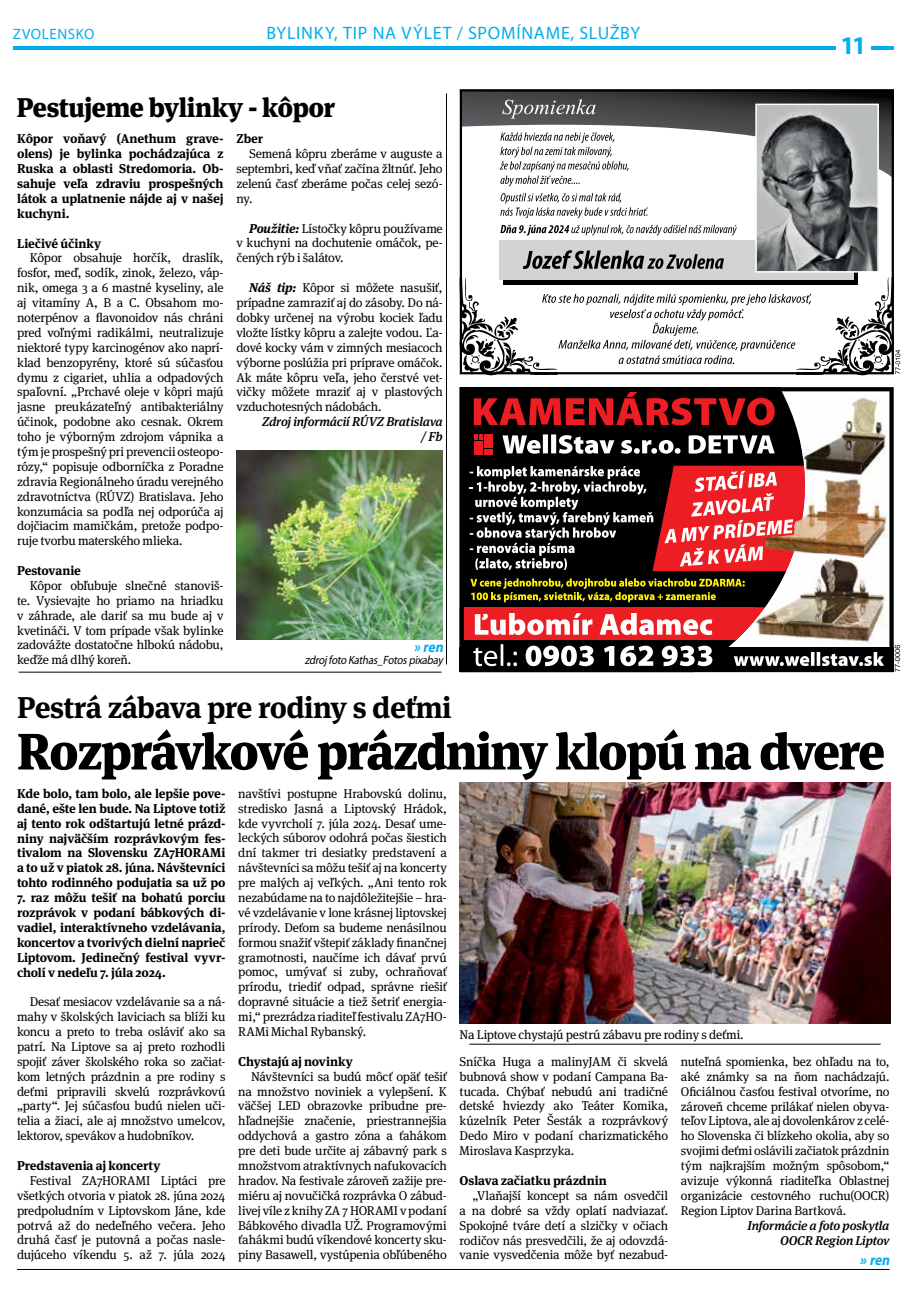
<style>
.page{position:relative;width:915px;height:1289px;background:#fff}
.page>*{position:absolute;margin:0;border:0;box-sizing:border-box;transform-origin:0 0}
.t1{font:900 51px "Meta Serif Pro";letter-spacing:-.04em;color:#000}
.t2{font:700 30px "Meta Serif Pro";letter-spacing:-.02em;color:#000}
.t3{font:900 27px "Meta Serif Pro";letter-spacing:-.025em;color:#000}
.t4{font:700 25.5px "Myriad Pro";color:#00aeef}
.t5{font:18px "Myriad Pro";letter-spacing:.04em;color:#00aeef}
.t6{font:15px "Myriad Pro";letter-spacing:.035em;color:#00aeef}
.t7{font:italic 700 15px "Myriad Pro";color:#00aeef;scale:.9 1}
.t8{font:italic 700 15px "Myriad Pro";color:#00aeef}
.t9{font:12.75px/14.9px "Meta Serif Pro";letter-spacing:-.015em;color:#000;text-align:justify}
.t10{font:700 12.75px/14.9px "Meta Serif Pro";letter-spacing:-.01em;color:#000;text-align:justify}
.t11{font:italic 500 12.75px/14.9px "Meta Serif Pro";letter-spacing:-.015em;color:#000;text-align:right}
.t12{font:italic 12px "Myriad Pro";color:#000;scale:.9 1}
.s1{font-weight:700;font-style:italic}
</style>
<div class="page">
<hr style="left:13px;top:46px;width:880px;height:3px;background:#00aeef">
<div style="left:836px;top:35px;width:34px;height:22px;background:#fff"></div>
<hr style="left:19px;top:671px;width:422px;height:1px;background:#000">
<hr style="left:446px;top:93px;width:1px;height:571px;background:#000">
<img style="left:236px;top:451px;width:206px;height:188px">
<hr style="left:17px;top:1268px;width:872px;height:1px;background:#000">
<img style="left:459px;top:782px;width:431px;height:241px">
<hr style="left:469px;top:1043px;width:411px;height:1px;background:#000">
<img style="left:459px;top:387px;width:434px;height:260px">
<div style="left:459px;top:647px;width:434px;height:25px;background:#000"></div>
<svg style="left:473px;top:644px;width:44px;height:22px"></svg>
<svg style="left:525px;top:645px;width:187px;height:21px"></svg>
<svg style="left:733px;top:652px;width:150px;height:14px"></svg>
<svg style="left:470px;top:578px;width:274px;height:24px"></svg>
<svg style="left:473px;top:392px;width:301px;height:33px"></svg>
<svg style="left:469px;top:434px;width:335px;height:137px"></svg>
<svg style="left:894px;top:645px;width:5px;height:26px"></svg>
<svg style="left:459px;top:89px;width:440px;height:286px"></svg>
<p class="t6" style="left:13px;top:25px;width:83px">ZVOLENSKO</p>
<h3 class="t5" style="left:266px;top:22px;width:375px">BYLINKY, TIP NA VÝLET / SPOMÍNAME, SLUŽBY</h3>
<h3 class="t3" style="left:17px;top:85px;width:319px">Pestujeme bylinky - kôpor</h3>
<h3 class="t4" style="left:840px;top:29px;width:27px">11</h3>
<p class="t10" style="left:17px;top:130px;width:208px">Kôpor voňavý (Anethum grave&shy;olens) je bylinka pochádzajúca z Ruska a oblasti Stredomoria. Ob&shy;sahuje veľa zdraviu prospešných látok a uplatnenie nájde aj v našej kuchyni.</p>
<p class="t10" style="left:17px;top:234px;width:85px">Liečivé účinky</p>
<p class="t9" style="left:17px;top:250px;width:208px;text-indent:13px">Kôpor obsahuje horčík, draslík, fosfor, meď, sodík, zinok, železo, váp&shy;nik, omega 3 a 6 mastné kyseliny, ale aj vitamíny A, B a C. Obsahom mo&shy;noterpénov a flavonoidov nás chráni pred voľnými radikálmi, neutralizuje niektoré typy karcinogénov ako naprí&shy;klad benzopyrény, ktoré sú súčasťou dymu z cigariet, uhlia a odpadových spaľovní. „Prchavé oleje v kôpri majú jasne preukázateľný antibakteriálny účinok, podobne ako cesnak. Okrem toho je výborným zdrojom vápnika a tým je prospešný pri prevencii osteopo&shy;rózy,“ popisuje odborníčka z Poradne zdravia Regionálneho úradu verejného zdravotníctva (RÚVZ) Bratislava. Jeho konzumácia sa podľa nej odporúča aj dojčiacim mamičkám, pretože podpo&shy;ruje tvorbu materského mlieka.</p>
<p class="t10" style="left:17px;top:562px;width:65px">Pestovanie</p>
<p class="t9" style="left:17px;top:577px;width:208px;text-indent:13px">Kôpor obľubuje slnečné stanoviš&shy;te. Vysievajte ho priamo na hriadku v záhrade, ale dariť sa mu bude aj v kvetináči. V tom prípade však bylinke zadovážte dostatočne hlbokú nádobu, keďže má dlhý koreň.</p>
<p class="t10" style="left:236px;top:130px;width:28px">Zber</p>
<p class="t9" style="left:236px;top:146px;width:208px;text-indent:13px">Semená kôpru zberáme v auguste a septembri, keď vňať začína žltnúť. Jeho zelenú časť zberáme počas celej sezó&shy;ny.</p>
<p class="t9" style="left:236px;top:220px;width:208px;text-indent:13px"><span class="s1">Použitie:</span> Lístočky kôpru používame v kuchyni na dochutenie omáčok, pe&shy;čených rýb i šalátov.</p>
<p class="t9" style="left:236px;top:280px;width:208px;text-indent:13px"><span class="s1">Náš tip:</span> Kôpor si môžete nasušiť, prípadne zamraziť aj do zásoby. Do ná&shy;dobky určenej na výrobu kociek ľadu vložte lístky kôpru a zalejte vodou. Ľa&shy;dové kocky vám v zimných mesiacoch výborne poslúžia pri príprave omáčok.<br>Ak máte kôpru veľa, jeho čerstvé vet&shy;vičky môžete mraziť aj v plastových vzduchotesných nádobách.</p>
<p class="t11" style="left:262px;top:413px;width:182px">Zdroj informácií RÚVZ Bratislava / Fb</p>
<p class="t7" style="left:413px;top:639px;width:37px">» ren</p>
<p class="t12" style="left:304px;top:654px;width:158px">zdroj foto Kathas_Fotospixabay</p>
<h2 class="t2" style="left:17px;top:684px;width:436px">Pestrá zábava pre rodiny s deťmi</h2>
<h1 class="t1" style="left:17px;top:709px;width:869px">Rozprávkové prázdniny klopú na dvere</h1>
<p class="t10" style="left:17px;top:785px;width:210px">Kde bolo, tam bolo, ale lepšie pove&shy;dané, ešte len bude. Na Liptove totiž aj tento rok odštartujú letné prázd&shy;niny najväčším rozprávkovým fes&shy;tivalom na Slovensku ZA7HORAMi a to už v piatok 28. júna. Návštevníci tohto rodinného podujatia sa už po</p>
<p class="t10" style="left:17px;top:889px;width:210px">7. raz môžu tešiť na bohatú porciu rozprávok v podaní bábkových di&shy;vadiel, interaktívneho vzdelávania, koncertov a tvorivých dielní naprieč Liptovom. Jedinečný festival vyvr&shy;cholí v nedeľu 7. júla 2024.</p>
<p class="t9" style="left:17px;top:993px;width:210px;text-indent:13px">Desať mesiacov vzdelávanie sa a ná&shy;mahy v školských laviciach sa blíži ku koncu a preto to treba osláviť ako sa patrí. Na Liptove sa aj preto rozhodli spojiť záver školského roka so začiat&shy;kom letných prázdnin a pre rodiny s deťmi pripravili skvelú rozprávkovú „party“. Jej súčasťou budú nielen uči&shy;telia a žiaci, ale aj množstvo umelcov, lektorov, spevákov a hudobníkov.</p>
<p class="t10" style="left:17px;top:1157px;width:145px">Predstavenia aj koncerty</p>
<p class="t9" style="left:17px;top:1172px;width:210px;text-indent:13px">Festival ZA7HORAMI Liptáci pre všetkých otvoria v piatok 28. júna 2024 predpoludním v Liptovskom Jáne, kde potrvá až do nedeľného večera. Jeho druhá časť je putovná a počas nasle&shy;dujúceho víkendu 5. až 7. júla 2024</p>
<p class="t9" style="left:238px;top:785px;width:210px">navštívi postupne Hrabovskú dolinu, stredisko Jasná a Liptovský Hrádok, kde vyvrcholí 7. júla 2024. Desať ume&shy;leckých súborov odohrá počas šiestich dní takmer tri desiatky predstavení a návštevníci sa môžu tešiť aj na koncerty pre malých aj veľkých. „Ani tento rok nezabúdame na to najdôležitejšie – hra&shy;vé vzdelávanie v lone krásnej liptovskej prírody. Deťom sa budeme nenásilnou formou snažiť vštepiť základy finančnej gramotnosti, naučíme ich dávať prvú pomoc, umývať si zuby, ochraňovať prírodu, triediť odpad, správne riešiť dopravné situácie a tiež šetriť energia&shy;mi,“ prezrádza riaditeľ festivalu ZA7HO-RAMi Michal Rybanský.</p>
<p class="t10" style="left:238px;top:1052px;width:116px">Chystajú aj novinky</p>
<p class="t9" style="left:238px;top:1068px;width:210px;text-indent:13px">Návštevníci sa budú môcť opäť tešiť na množstvo noviniek a vylepšení. K väčšej LED obrazovke pribudne pre&shy;hľadnejšie značenie, priestrannejšia oddychová a gastro zóna a ťahákom pre deti bude určite aj zábavný park s množstvom atraktívnych nafukovacích hradov. Na festivale zároveň zažije pre&shy;miéru aj novučičká rozprávka O zábud&shy;livej víle z knihy ZA 7 HORAMI v podaní Bábkového divadla UŽ. Programovými ťahákmi budú víkendové koncerty sku&shy;piny Basawell, vystúpenia obľúbeného</p>
<p class="t9" style="left:459px;top:1026px;width:285px">Na Liptove chystajú pestrú zábavu pre rodiny s deťmi.</p>
<p class="t9" style="left:459px;top:1053px;width:210px">Sníčka Huga a malinyJAM či skvelá bubnová show v podaní Campana Ba&shy;tucada. Chýbať nebudú ani tradičné detské hviezdy ako Teáter Komika, kúzelník Peter Šesták a rozprávkový Dedo Miro v podaní charizmatického Miroslava Kasprzyka.</p>
<p class="t10" style="left:459px;top:1171px;width:149px">Oslava začiatku prázdnin</p>
<p class="t9" style="left:459px;top:1187px;width:210px;text-indent:13px">„Vlaňajší koncept sa nám osvedčil a na dobré sa vždy oplatí nadviazať.<br>Spokojné tváre detí a slzičky v očiach rodičov nás presvedčili, že aj odovzdá&shy;vanie vysvedčenia môže byť nezabud-</p>
<p class="t9" style="left:680px;top:1053px;width:210px">nuteľná spomienka, bez ohľadu na to, aké známky sa na ňom nachádzajú.<br>Oficiálnou časťou festival otvoríme, no zároveň chceme prilákať nielen obyva&shy;teľov Liptova, ale aj dovolenkárov z celé&shy;ho Slovenska či blízkeho okolia, aby so svojimi deťmi oslávili začiatok prázdnin tým najkrajším možným spôsobom,“ avizuje výkonná riaditeľka Oblastnej organizácie cestovného ruchu(OOCR)<br>Region Liptov Darina Bartková.</p>
<p class="t11" style="left:747px;top:1216px;width:143px">Informácie a foto poskytla<br>OOCR Region Liptov</p>
<p class="t8" style="left:859px;top:1250px;width:35px">» ren</p>
</div>
